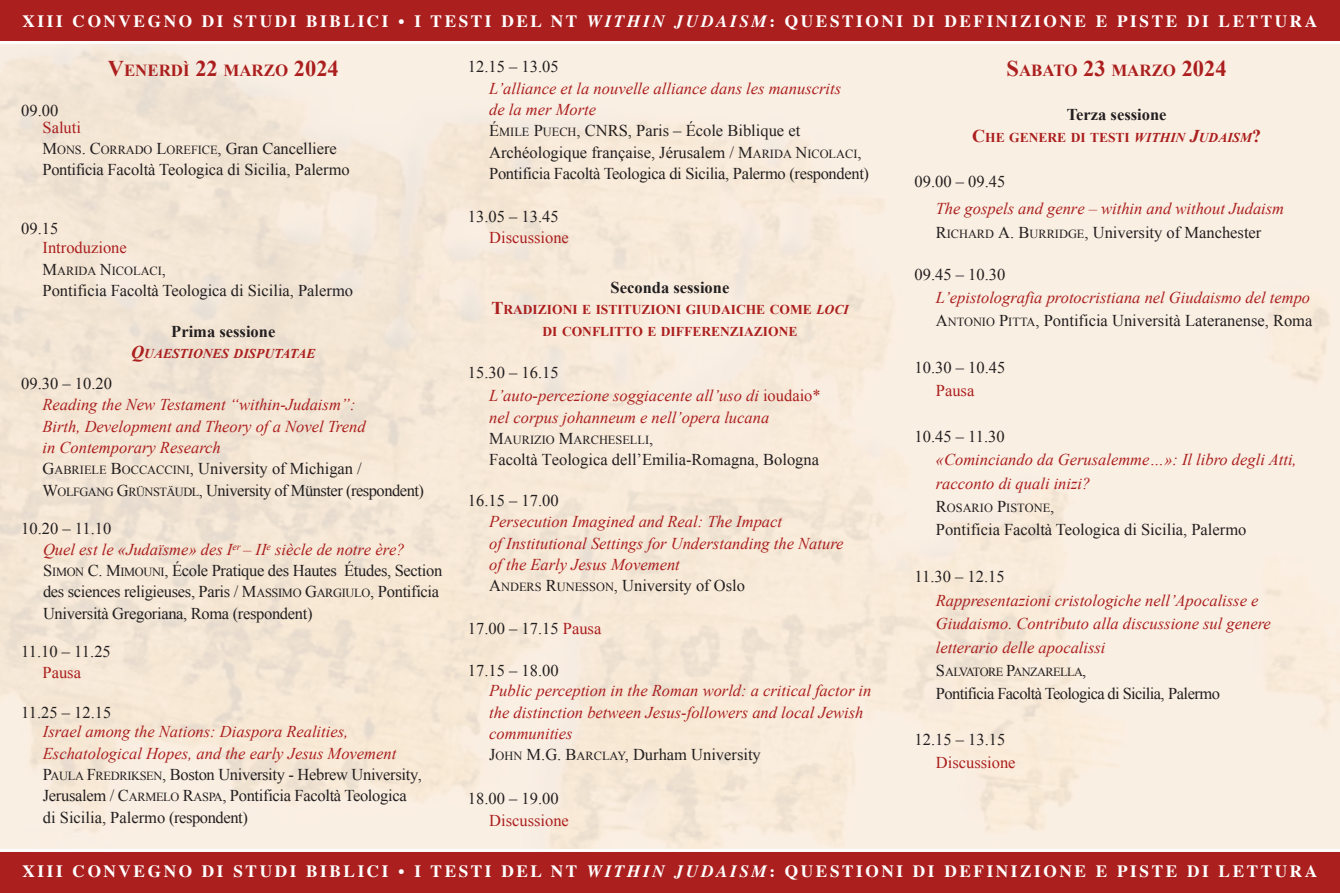
<style>
.page{position:relative;width:1340px;height:893px;background:#fff}
.page>*{position:absolute;margin:0;border:0;box-sizing:border-box;transform-origin:0 0}
.t1{font:700 17.25px "Times";letter-spacing:.145em;color:#fff}
.t2{font:700 16.8px "Times New Roman";color:#ab1f1e}
.t3{font:16.5px/21.3px "Times New Roman";letter-spacing:-.005em;color:#231f20}
.t4{font:italic 16.5px/21.3px "Times New Roman";color:#ab1f1e}
.t5{font:16.5px/21.3px "Times New Roman";letter-spacing:-.03em;color:#231f20}
.t6{font:16.5px "Times New Roman";color:#ab1f1e}
.t7{font:16.5px "Times New Roman";letter-spacing:-.04em;color:#231f20}
.t8{font:700 16.5px "Times New Roman";color:#231f20}
.t9{font:700 13.5px "Times New Roman";color:#ab1f1e}
.t10{font:italic 700 13.5px "Times New Roman";color:#ab1f1e}
.t11{font:12.3px "Times New Roman";color:#231f20}
.t12{font:12.3px "Times New Roman";letter-spacing:-.05em;color:#231f20}
.s1{font-style:italic}
.s2{font-size:22.5px}
.s3{color:#ab1f1e}
.s4{font-size:12.3px}
.s5{font-style:inherit}
.s6{font-size:16.5px}
.s7{font-size:18px}
.s8{font-style:italic;color:#ab1f1e}
.s9{font-style:normal}
.s10{font-style:normal;color:#231f20}
.s11{font-style:normal;font-size:12.3px;color:#231f20}
.s12{font-style:italic;font-size:18px}
</style>
<div class="page">
<div style="left:0;top:0;width:1339px;height:43px;background:#ab1f1e"></div>
<div style="left:0;top:850px;width:1339px;height:43px;background:#ab1f1e"></div>
<hr style="left:0;top:41px;width:1339px;height:3px;background:#fff">
<hr style="left:0;top:849px;width:1339px;height:3px;background:#fff">
<p class="t1" style="left:23px;top:14px;width:1296px">XIII CONVEGNO DI STUDI BIBLICI • I TESTI DEL NT <span class="s1">WITHIN JUDAISM</span>: QUESTIONI DI DEFINIZIONE E PISTE DI LETTURA</p>
<p class="t2" style="left:108px;top:61px;width:232px"><span class="s2">V</span>ENERDÌ <span class="s2">22</span> MARZO <span class="s2">2024</span></p>
<p class="t3" style="left:21px;top:100px;width:39px">09.00</p>
<p class="t3" style="left:43px;top:116px;width:309px"><span class="s3">Saluti<br></span>M<span class="s4">ONS</span>. C<span class="s4">ORRADO</span> L<span class="s4">OREFICE</span>, Gran Cancelliere<br>Pontificia Facoltà Teologica di Sicil<span class="s5">ia, Palermo</span></p>
<p class="t3" style="left:21px;top:217px;width:39px">09.15</p>
<p class="t6" style="left:43px;top:239px;width:86px">Introduzione</p>
<p class="t11" style="left:43px;top:264px;width:125px"><span class="s6">M</span>ARIDA <span class="s6">N</span>ICOLACI<span class="s6">,</span></p>
<p class="t3" style="left:43px;top:280px;width:312px">Pontificia Facoltà Teologica di Sicilia, Palermo</p>
<p class="t8" style="left:171px;top:322px;width:106px">Prima sessione</p>
<p class="t10" style="left:131px;top:346px;width:186px"><span class="s7">Q</span>UAESTIONES DISPUTATAE</p>
<p class="t3" style="left:21px;top:373px;width:92px">09.30 – 10.20</p>
<p class="t4" style="left:43px;top:394px;width:314px">Reading the New Testament “within-Judaism”:</p>
<p class="t4" style="left:43px;top:415px;width:324px">Birth, Development and Theory of a Novel Trend</p>
<p class="t4" style="left:43px;top:437px;width:180px">in Contemporary Research</p>
<p class="t5" style="left:43px;top:458px;width:383px">G<span class="s4">ABRIELE</span> B<span class="s4">OCCACCINI</span>, University of Michigan /<br>W<span class="s4">OLFGANG</span> G<span class="s4">RÜNSTÄUDL</span>, University of Münster (respondent)</p>
<p class="t3" style="left:21px;top:517px;width:92px">10.20 – 11.10</p>
<p class="t3" style="left:43px;top:539px;width:401px"><span class="s8">Quel est le «Judaïsme» des I</span><sup>er</sup> <span class="s8">– II</span><sup>e</sup> <span class="s8">siècle de notre ère?<br></span>S<span class="s4">IMON</span> C. M<span class="s4">IMOUNI</span>, École Pratique des Hautes Études, Section des sciences religieuses, Paris / M<span class="s4">ASSIMO</span> G<span class="s4">ARGIULO</span>, Pontificia Università Gregoriana, Roma (respondent)</p>
<p class="t3" style="left:21px;top:641px;width:91px">11.10 – 11.25</p>
<p class="t6" style="left:43px;top:664px;width:40px">Pausa</p>
<p class="t3" style="left:21px;top:702px;width:92px">11.25 – 12.15</p>
<p class="t3" style="left:43px;top:721px;width:380px"><span class="s8">Israel among the Nations: Diaspora Realities, Eschatological Hopes, and the early Jesus Movement </span>P<span class="s4">AULA</span> F<span class="s4">REDRIKSEN</span>, Boston University - Hebrew University, Jerusalem / C<span class="s4">ARMELO</span> R<span class="s4">ASPA</span>, Pontificia Facoltà Teologica di Sicilia, Palermo (respondent)</p>
<p class="t3" style="left:468px;top:56px;width:92px">12.15 – 13.05</p>
<p class="t4" style="left:489px;top:78px;width:353px">L’alliance et la nouvelle alliance dans les manuscrits</p>
<p class="t4" style="left:489px;top:99px;width:108px">de la mer Morte</p>
<p class="t3" style="left:489px;top:120px;width:381px">É<span class="s4">MILE</span> P<span class="s4">UECH</span>, CNRS, Paris – École Biblique et<br>Archéologique française, Jérusalem / M<span class="s4">ARIDA</span> N<span class="s4">ICOLACI</span>,<br>Pontificia Facoltà Teologica di Sicilia, Palermo (respondent)</p>
<p class="t3" style="left:468px;top:205px;width:92px">13.05 – 13.45</p>
<p class="t6" style="left:489px;top:228px;width:81px">Discussione</p>
<p class="t8" style="left:610px;top:278px;width:120px">Seconda sessione</p>
<p class="t9" style="left:491px;top:302px;width:359px"><span class="s7">T</span>RADIZIONI E ISTITUZIONI GIUDAICHE COME <span class="s1">LOCI</span></p>
<p class="t9" style="left:542px;top:324px;width:256px">DI CONFLITTO E DIFFERENZIAZIONE</p>
<p class="t3" style="left:468px;top:362px;width:92px">15.30 – 16.15</p>
<p class="t4" style="left:489px;top:385px;width:333px">L’auto-percezione soggiacente all’uso di <span class="s9">ioudaio</span>* nel corpus johanneum e nell’opera lucana</p>
<p class="t11" style="left:489px;top:433px;width:166px"><span class="s6">M</span>AURIZIO <span class="s6">M</span>ARCHESELLI<span class="s6">,</span></p>
<p class="t3" style="left:489px;top:449px;width:331px">Facoltà Teologica dell’Emilia-Romagna, Bologna</p>
<p class="t3" style="left:468px;top:490px;width:92px">16.15 – 17.00</p>
<p class="t4" style="left:489px;top:511px;width:294px">Persecution Imagined and Real: The Impact</p>
<p class="t4" style="left:489px;top:532px;width:356px">of Institutional Settings for Understanding the Nature</p>
<p class="t4" style="left:489px;top:554px;width:192px">of the Early Jesus Movement</p>
<p class="t3" style="left:489px;top:575px;width:257px">A<span class="s4">NDERS</span> R<span class="s4">UNESSON</span>, University of Oslo</p>
<p class="t3" style="left:468px;top:618px;width:135px">17.00 – 17.15 <span class="s3">Pausa</span></p>
<p class="t3" style="left:468px;top:660px;width:92px">17.15 – 18.00</p>
<p class="t4" style="left:489px;top:680px;width:384px">Public perception in the Roman world: a critical factor in the distinction between Jesus-followers and local Jewish communities<br><span class="s10">J</span><span class="s11">OHN</span> <span class="s10">M.G. B</span><span class="s11">ARCLAY</span><span class="s10">, Durham University</span></p>
<p class="t3" style="left:468px;top:788px;width:92px">18.00 – 19.00</p>
<p class="t6" style="left:489px;top:811px;width:81px">Discussione</p>
<p class="t2" style="left:1006px;top:61px;width:222px"><span class="s2">S</span>ABATO <span class="s2">23</span> MARZO <span class="s2">2024</span></p>
<p class="t8" style="left:1066px;top:105px;width:101px">Terza sessione</p>
<p class="t9" style="left:972px;top:129px;width:290px"><span class="s7">C</span>HE GENERE DI TESTI <span class="s1">WITHIN</span> <span class="s12">J</span><span class="s1">UDAISM</span><span class="s7">?</span></p>
<p class="t3" style="left:914px;top:170px;width:92px">09.00 – 09.45</p>
<p class="t4" style="left:935px;top:197px;width:350px;line-height:23.2px">The gospels and genre – within and without Judaism<br><span class="s10">R</span><span class="s11">ICHARD</span> <span class="s10">A. B</span><span class="s11">URRIDGE</span><span class="s10">, University of Manchester</span></p>
<p class="t3" style="left:914px;top:263px;width:92px">09.45 – 10.30</p>
<p class="t4" style="left:935px;top:287px;width:376px">L’epistolografia protocristiana nel Giudaismo del tempo</p>
<p class="t3" style="left:935px;top:310px;width:378px">A<span class="s4">NTONIO</span> P<span class="s4">ITTA</span>, Pontificia Università Lateranense, Roma</p>
<p class="t3" style="left:914px;top:356px;width:92px">10.30 – 10.45</p>
<p class="t6" style="left:935px;top:381px;width:40px">Pausa</p>
<p class="t3" style="left:914px;top:426px;width:92px">10.45 – 11.30</p>
<p class="t4" style="left:935px;top:448px;width:362px;line-height:23.5px">«Cominciando da Gerusalemme…»: Il libro degli Atti, racconto di quali inizi?</p>
<p class="t11" style="left:935px;top:501px;width:120px"><span class="s6">R</span>OSARIO <span class="s6">P</span>ISTONE<span class="s6">,</span></p>
<p class="t3" style="left:935px;top:519px;width:312px">Pontificia Facoltà Teologica di Sicilia, Palermo</p>
<p class="t3" style="left:914px;top:566px;width:92px">11.30 – 12.15</p>
<p class="t4" style="left:935px;top:589px;width:336px;line-height:23.4px">Rappresentazioni cristologiche nell’Apocalisse e<br>Giudaismo. Contributo alla discussione sul genere letterario delle apocalissi</p>
<p class="t12" style="left:935px;top:665px;width:152px"><span class="s6">S</span>ALVATORE <span class="s6">P</span>ANZARELLA<span class="s6">,</span></p>
<p class="t7" style="left:935px;top:684px;width:286px">Pontificia Facoltà Teologica di Sicilia, Palermo</p>
<p class="t3" style="left:914px;top:728px;width:92px">12.15 – 13.15</p>
<p class="t6" style="left:935px;top:753px;width:81px">Discussione</p>
<p class="t1" style="left:23px;top:864px;width:1296px">XIII CONVEGNO DI STUDI BIBLICI • I TESTI DEL NT <span class="s1">WITHIN JUDAISM</span>: QUESTIONI DI DEFINIZIONE E PISTE DI LETTURA</p>
</div>
